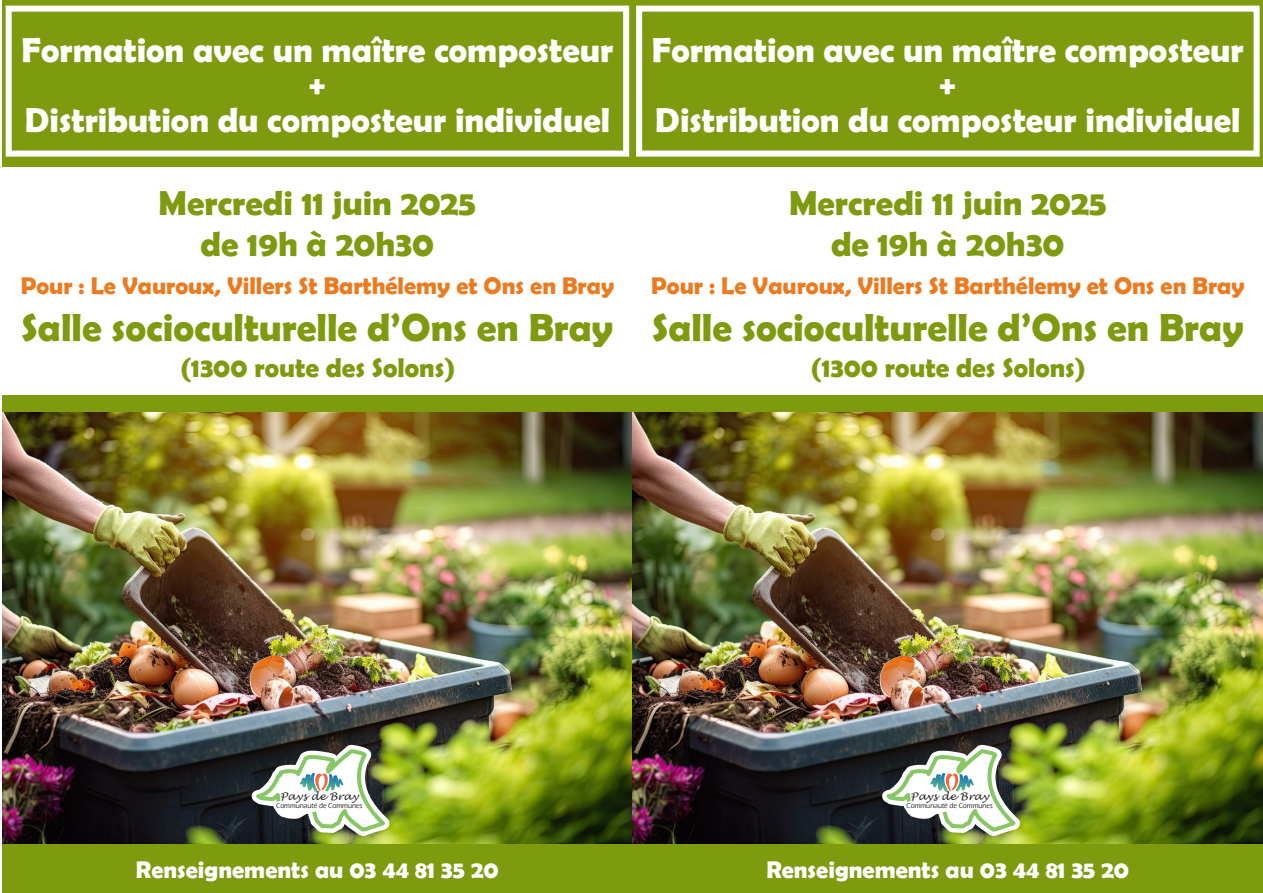
<style>
.page{position:relative;width:1263px;height:893px;background:#fff}
.page>*{position:absolute;margin:0;border:0;box-sizing:border-box;transform-origin:0 0}
.t1{font:700 39.3px "Berlin Sans FB Demi";color:#7e9b0f}
.t2{font:700 34.8px/34.8px "Berlin Sans FB Demi";color:#fff;text-align:center}
.t3{font:700 34.8px/41.7px "Berlin Sans FB Demi";color:#7e9b0f;text-align:center}
.t4{font:700 27.15px "Berlin Sans FB Demi";color:#7e9b0f}
.t5{font:700 24.15px "Berlin Sans FB Demi";color:#ea7b21}
.t6{font:700 24.15px "Berlin Sans FB Demi";color:#fff}
.t7{font:italic 10.35px "Lucida Handwriting";color:#231f20;scale:1.05 1}
.t8{font:500 7.35px "Eras ITC";color:#231f20;scale:.91 1}
</style>
<div class="page">
<div style="left:2px;top:0;width:630px;height:482px;background:#7e9b0f"></div>
<div style="left:6px;top:6px;width:623px;height:151px;border:6px solid #fff"></div>
<div style="left:2px;top:167px;width:630px;height:227px;background:#fff"></div>
<div style="left:2px;top:838px;width:630px;height:55px;background:#7e9b0f"></div>
<img style="left:2px;top:413px;width:1261px;height:431px">
<img style="left:251px;top:744px;width:139px;height:92px">
<img style="left:632px;top:0;width:631px;height:482px">
<div style="left:636px;top:6px;width:623px;height:151px;border:6px solid #fff"></div>
<div style="left:632px;top:167px;width:631px;height:227px;background:#fff"></div>
<div style="left:632px;top:838px;width:631px;height:55px;background:#7e9b0f"></div>
<img style="left:881px;top:744px;width:139px;height:92px">
<p class="t2" style="left:22px;top:32px;width:593px">Formation avec un maître composteur +<br>Distribution du composteur individuel</p>
<p class="t3" style="left:159px;top:181px;width:319px">Mercredi 11 juin 2025 de 19h à 20h30</p>
<p class="t5" style="left:21px;top:272px;width:595px">Pour : Le Vauroux, Villers St Barthélemy et Ons en Bray</p>
<p class="t1" style="left:22px;top:305px;width:593px">Salle socioculturelle d’Ons en Bray</p>
<p class="t4" style="left:180px;top:352px;width:276px">(1300 route des Solons)</p>
<p class="t2" style="left:652px;top:32px;width:593px">Formation avec un maître composteur +<br>Distribution du composteur individuel</p>
<p class="t3" style="left:789px;top:181px;width:319px">Mercredi 11 juin 2025 de 19h à 20h30</p>
<p class="t5" style="left:651px;top:272px;width:595px">Pour : Le Vauroux, Villers St Barthélemy et Ons en Bray</p>
<p class="t1" style="left:652px;top:305px;width:593px">Salle socioculturelle d’Ons en Bray</p>
<p class="t4" style="left:811px;top:352px;width:276px">(1300 route des Solons)</p>
<p class="t7" style="left:280px;top:790px;width:76px">Pays de Bray</p>
<p class="t8" style="left:276px;top:802px;width:96px">Communauté de Communes</p>
<p class="t6" style="left:136px;top:856px;width:364px">Renseignements au 03 44 81 35 20</p>
<p class="t7" style="left:910px;top:790px;width:76px">Pays de Bray</p>
<p class="t8" style="left:906px;top:802px;width:96px">Communauté de Communes</p>
<p class="t6" style="left:766px;top:856px;width:364px">Renseignements au 03 44 81 35 20</p>
</div>
